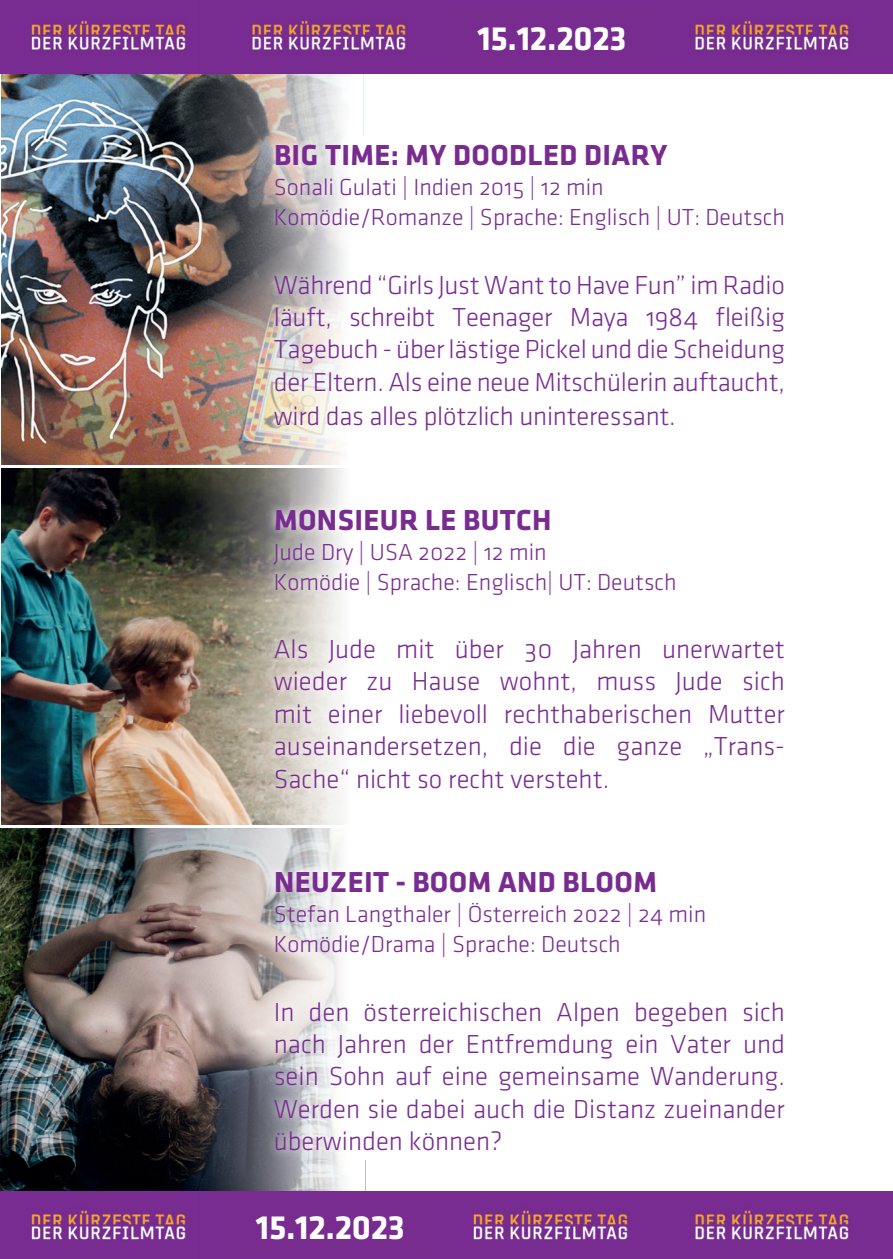
<style>
.page{position:relative;width:893px;height:1259px;background:#fff}
.page>*{position:absolute;margin:0;border:0;box-sizing:border-box;transform-origin:0 0}
.t1{font:700 34.8px "Klavika";letter-spacing:-.01em;color:#fff}
.t2{font:700 30px "Klavika";letter-spacing:.015em;color:#792c90}
.t3{font:27px/32.4px "Klavika Light OSF";color:#792c90;text-align:justify}
.t4{font:24px/30px "Klavika Light OSF";color:#792c90}
</style>
<div class="page">
<img style="left:2px;top:73px;width:167px;height:392px">
<img style="left:2px;top:468px;width:167px;height:357px">
<img style="left:0;top:828px;width:169px;height:363px">
<img style="left:169px;top:73px;width:196px;height:1118px">
<img style="left:265px;top:137px;width:100px;height:691px">
<img style="left:265px;top:137px;width:99px;height:328px">
<img style="left:265px;top:828px;width:100px;height:331px">
<img style="left:0;top:0;width:200px;height:73px">
<img style="left:200px;top:0;width:663px;height:73px">
<div style="left:863px;top:0;width:30px;height:73px;background:#782b90"></div>
<img style="left:0;top:1191px;width:200px;height:68px">
<img style="left:200px;top:1191px;width:663px;height:68px">
<div style="left:863px;top:1191px;width:30px;height:68px;background:#782b90"></div>
<div style="left:446px;top:8px;width:211px;height:59px;background:#792c90"></div>
<div style="left:225px;top:1197px;width:211px;height:59px;background:#792c90"></div>
<p class="t1" style="left:477px;top:19px;width:151px">15.12.2023</p>
<p class="t2" style="left:274px;top:139px;width:395px">BIG TIME: MY DOODLED DIARY</p>
<p class="t4" style="left:274px;top:173px;width:513px">Sonali Gulati | Indien 2015 | 12 min<br>Komödie/Romanze | Sprache: Englisch | UT: Deutsch</p>
<p class="t3" style="left:274px;top:268px;width:513px">Während “Girls Just Want to Have Fun” im Radio läuft, schreibt Teenager Maya 1984 fleißig Tagebuch - über lästige Pickel und die Scheidung der Eltern. Als eine neue Mitschülerin auftaucht, wird das alles plötzlich uninteressant.</p>
<p class="t2" style="left:274px;top:503px;width:279px">MONSIEUR LE BUTCH</p>
<p class="t4" style="left:274px;top:537px;width:404px">Jude Dry | USA 2022 | 12 min<br>Komödie | Sprache: Englisch| UT: Deutsch</p>
<p class="t3" style="left:274px;top:633px;width:513px">Als Jude mit über 30 Jahren unerwartet wieder zu Hause wohnt, muss Jude sich mit einer liebevoll rechthaberischen Mutter auseinandersetzen, die die ganze „Trans-Sache“ nicht so recht versteht.</p>
<p class="t2" style="left:274px;top:865px;width:384px">NEUZEIT - BOOM AND BLOOM</p>
<p class="t4" style="left:274px;top:899px;width:434px">Stefan Langthaler | Österreich 2022 | 24 min<br>Komödie/Drama | Sprache: Deutsch</p>
<p class="t3" style="left:274px;top:995px;width:513px">In den österreichischen Alpen begeben sich nach Jahren der Entfremdung ein Vater und sein Sohn auf eine gemeinsame Wanderung.<br>Werden sie dabei auch die Distanz zueinander überwinden können?</p>
<p class="t1" style="left:256px;top:1208px;width:151px">15.12.2023</p>
</div>
